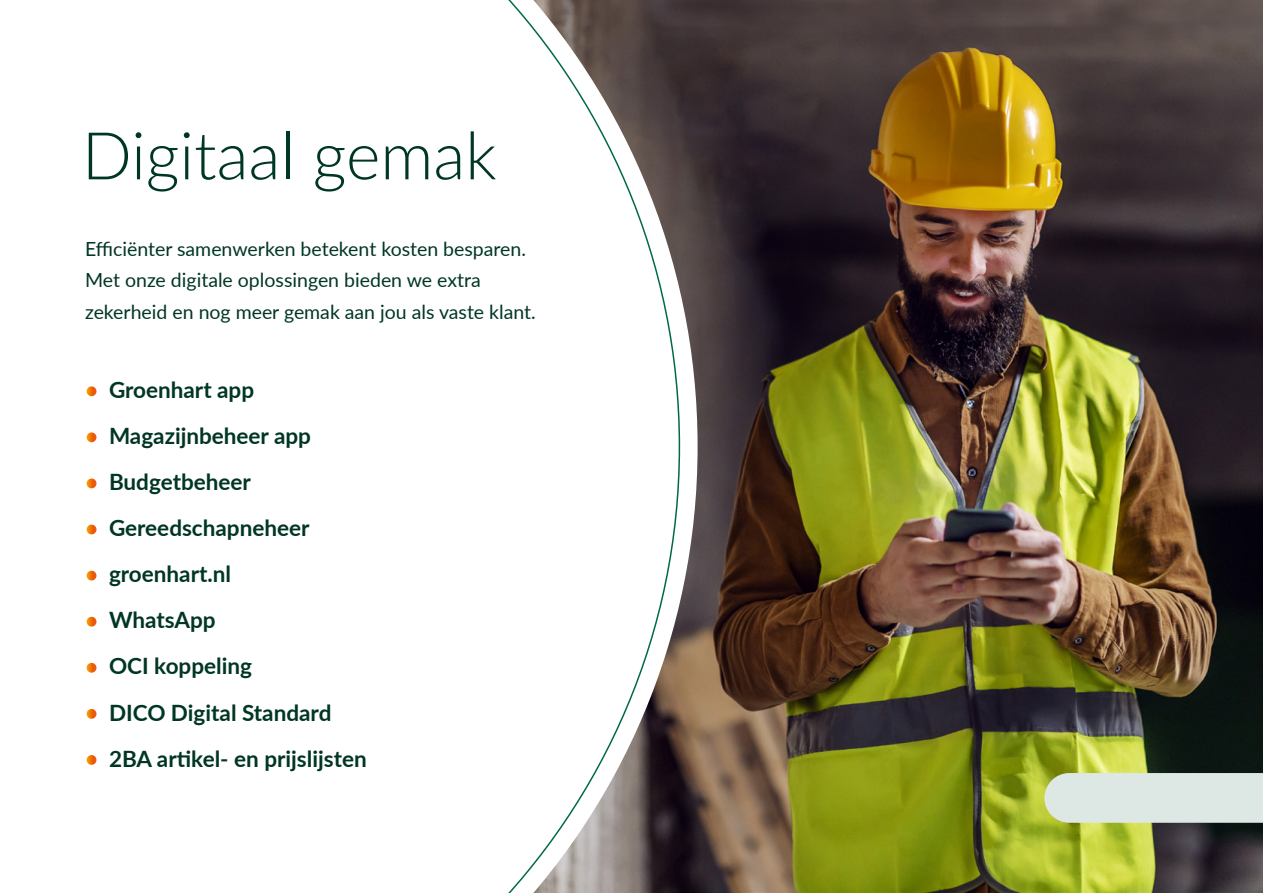
<style>
.page{position:relative;width:1263px;height:893px;background:#fff}
.page>*{position:absolute;margin:0;border:0;box-sizing:border-box;transform-origin:0 0}
.t1{font:300 65.85px "Lato";color:#003624}
.t2{font:700 22.5px "Lato";color:#003624}
.t3{font:19.5px/31.5px "Lato";color:#003624}
.s1{color:#fff}
</style>
<div class="page">
<img style="left:698px;top:0;width:565px;height:893px">
<svg style="left:680px;top:0;width:18px;height:893px"></svg>
<div style="left:1044px;top:773px;width:219px;height:50px;background:#dde7e4"></div>
<svg style="left:508px;top:0;width:172px;height:893px"></svg>
<h1 class="t1" style="left:82px;top:110px;width:416px">Digitaal gemak</h1>
<p class="t3" style="left:85px;top:232px;width:452px">Efficiënter samenwerken betekent kosten besparen.<br>Met onze digitale oplossingen bieden we extra zekerheid en nog meer gemak aan jou als vaste klant.</p>
<p class="t2" style="left:85px;top:373px;width:171px"><span class="s1">•</span> Groenhart app</p>
<p class="t2" style="left:85px;top:419px;width:227px"><span class="s1">•</span> Magazijnbeheer app</p>
<p class="t2" style="left:85px;top:465px;width:167px"><span class="s1">•</span> Budgetbeheer</p>
<p class="t2" style="left:85px;top:511px;width:226px"><span class="s1">•</span> Gereedschapneheer</p>
<p class="t2" style="left:85px;top:557px;width:147px"><span class="s1">•</span> groenhart.nl</p>
<p class="t2" style="left:85px;top:604px;width:132px"><span class="s1">•</span> WhatsApp</p>
<p class="t2" style="left:85px;top:650px;width:168px"><span class="s1">•</span> OCI koppeling</p>
<p class="t2" style="left:85px;top:696px;width:248px"><span class="s1">•</span> DICO Digital Standard</p>
<p class="t2" style="left:85px;top:742px;width:283px"><span class="s1">•</span> 2BA artikel- en prijslijsten</p>
</div>
